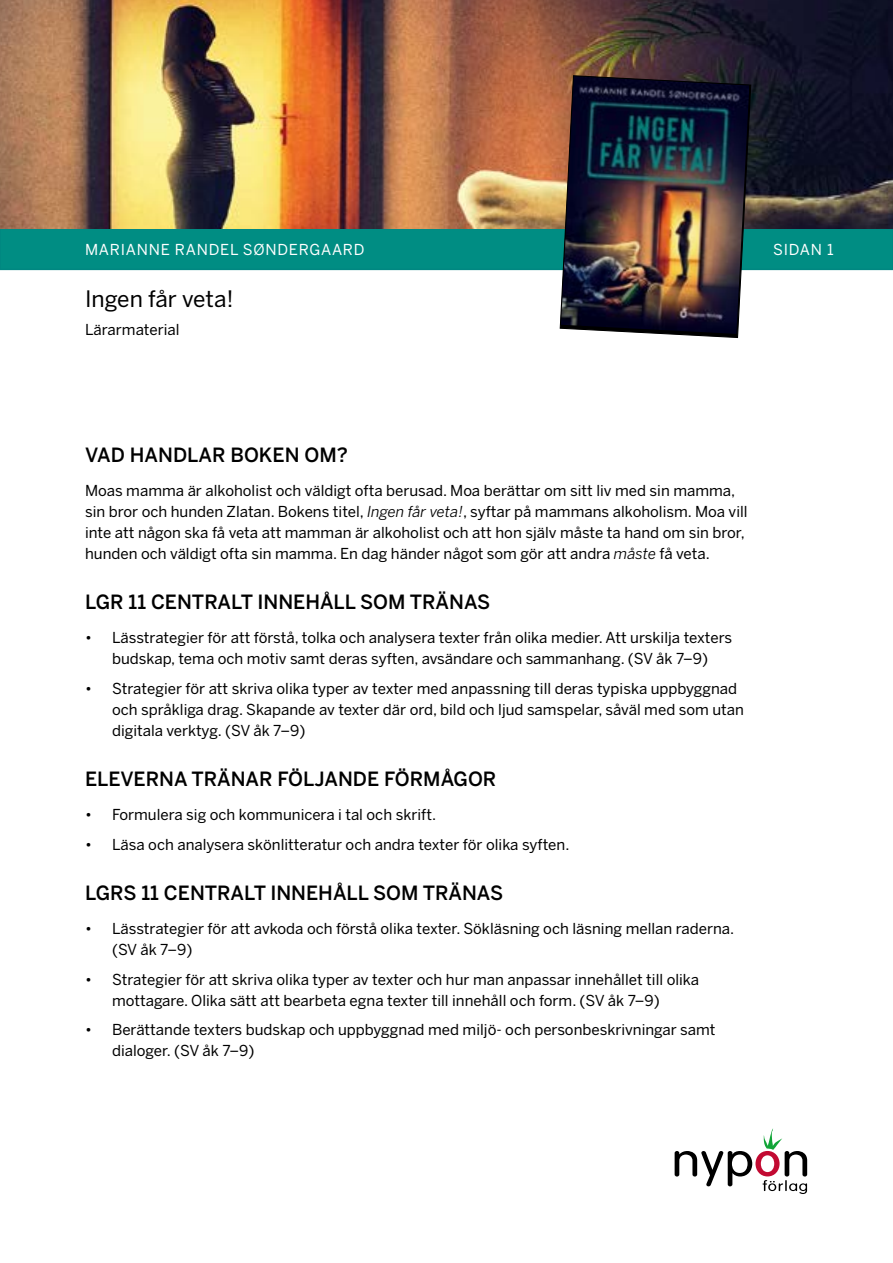
<style>
.page{position:relative;width:893px;height:1263px;background:#fff}
.page>*{position:absolute;margin:0;border:0;box-sizing:border-box;transform-origin:0 0}
.t1{font:22.5px "Benton Sans";color:#000}
.t2{font:500 19.5px "Benton Sans";color:#000}
.t3{font:15px/21px "Benton Sans";color:#000}
.t4{font:15px "Benton Sans";letter-spacing:.05em;color:#fff}
.s1{font-style:italic}
</style>
<div class="page">
<div style="left:0;top:228px;width:893px;height:42px;background:#008d83"></div>
<img style="left:0;top:0;width:893px;height:229px">
<img style="left:559px;top:75px;width:193px;height:264px">
<svg style="left:675px;top:1128px;width:132px;height:66px"></svg>
<p class="t4" style="left:85px;top:240px;width:281px">MARIANNE RANDEL SØNDERGAARD</p>
<p class="t4" style="left:773px;top:241px;width:62px">SIDAN 1</p>
<h1 class="t1" style="left:85px;top:285px;width:150px">Ingen får veta!</h1>
<p class="t3" style="left:85px;top:319px;width:96px">Lärarmaterial</p>
<h2 class="t2" style="left:85px;top:443px;width:264px">VAD HANDLAR BOKEN OM?</h2>
<p class="t3" style="left:85px;top:480px;width:664px">Moas mamma är alkoholist och väldigt ofta berusad. Moa berättar om sitt liv med sin mamma, sin bror och hunden Zlatan. Bokens titel, <span class="s1">Ingen får veta!</span>, syftar på mammans alkoholism. Moa vill inte att någon ska få veta att mamman är alkoholist och att hon själv måste ta hand om sin bror, hunden och väldigt ofta sin mamma. En dag händer något som gör att andra <span class="s1">måste</span> få veta.</p>
<h2 class="t2" style="left:85px;top:590px;width:407px">LGR 11 CENTRALT INNEHÅLL SOM TRÄNAS</h2>
<p class="t3" style="left:85px;top:627px;width:649px;text-align:center">• Lässtrategier för att förstå, tolka och analysera texter från olika medier. Att urskilja texters budskap, tema och motiv samt deras syften, avsändare och sammanhang. (SV åk 7–9)</p>
<p class="t3" style="left:112px;top:678px;width:633px;text-indent:-27px">• Strategier för att skriva olika typer av texter med anpassning till deras typiska uppbyggnad och språkliga drag. Skapande av texter där ord, bild och ljud samspelar, såväl med som utan digitala verktyg. (SV åk 7–9)</p>
<h2 class="t2" style="left:85px;top:767px;width:413px">ELEVERNA TRÄNAR FÖLJANDE FÖRMÅGOR</h2>
<p class="t3" style="left:85px;top:804px;width:353px">• Formulera sig och kommunicera i tal och skrift.</p>
<p class="t3" style="left:85px;top:834px;width:486px">• Läsa och analysera skönlitteratur och andra texter för olika syften.</p>
<h2 class="t2" style="left:85px;top:881px;width:420px">LGRS 11 CENTRALT INNEHÅLL SOM TRÄNAS</h2>
<p class="t3" style="left:112px;top:918px;width:624px;text-indent:-27px">• Lässtrategier för att avkoda och förstå olika texter. Sökläsning och läsning mellan raderna. (SV åk 7–9)</p>
<p class="t3" style="left:112px;top:969px;width:589px;text-indent:-27px">• Strategier för att skriva olika typer av texter och hur man anpassar innehållet till olika mottagare. Olika sätt att bearbeta egna texter till innehåll och form. (SV åk 7–9)</p>
<p class="t3" style="left:112px;top:1019px;width:605px;text-indent:-27px">• Berättande texters budskap och uppbyggnad med miljö- och personbeskrivningar samt dialoger. (SV åk 7–9)</p>
</div>
